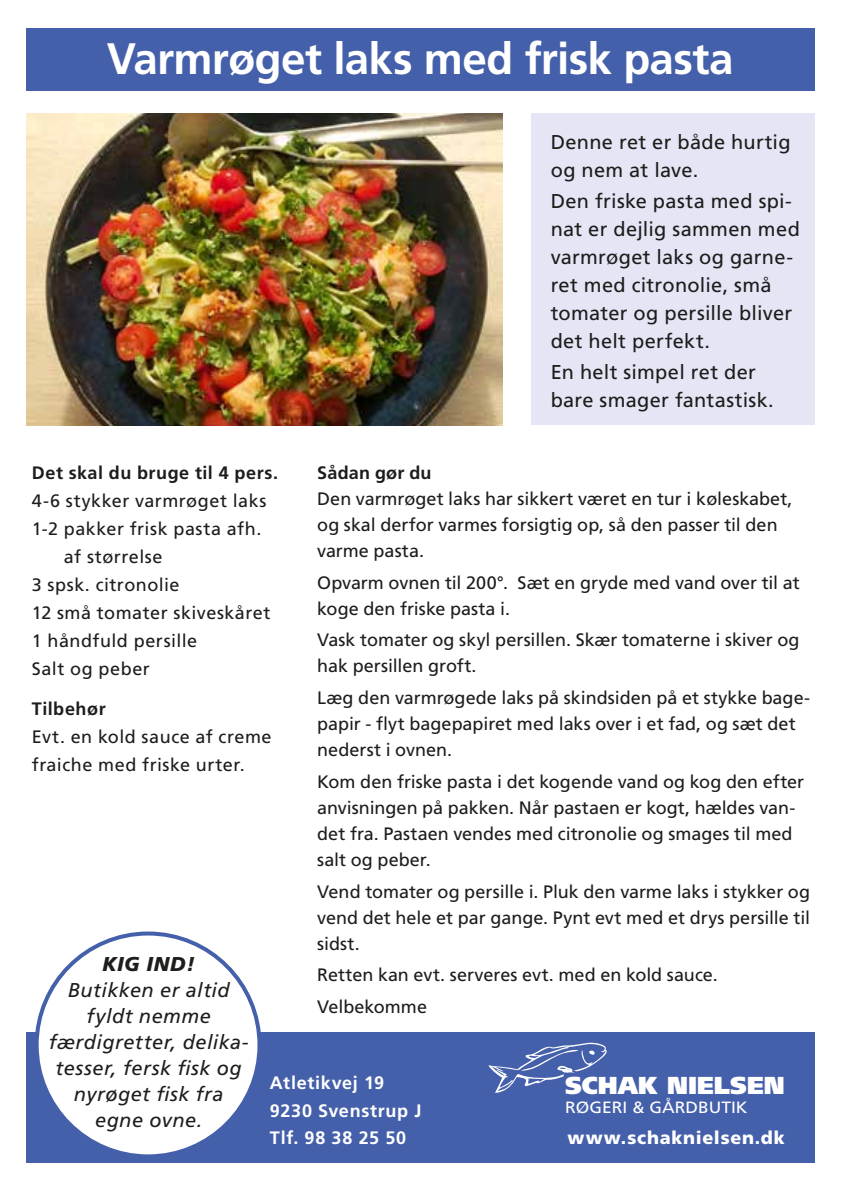
<style>
.page{position:relative;width:841px;height:1191px;background:#fff}
.page>*{position:absolute;margin:0;border:0;box-sizing:border-box;transform-origin:0 0}
.t1{font:700 44px "Frutiger";letter-spacing:-.015em;color:#fff}
.t2{font:900 24.4px "Frutiger";color:#fff}
.t3{font:20px/28px "Frutiger";letter-spacing:.015em;color:#1d1d1b}
.t4{font:italic 20px/26px "Frutiger";letter-spacing:.025em;color:#1d1d1b;text-align:center}
.t5{font:italic 900 20px "Frutiger";letter-spacing:.02em;color:#1d1d1b}
.t6{font:18px/26px "Frutiger";color:#1d1d1b}
.t7{font:18px/28px "Frutiger";letter-spacing:.025em;color:#1d1d1b}
.t8{font:18px "Frutiger";letter-spacing:.03em;color:#1d1d1b}
.t9{font:700 18px/27.6px "Frutiger";letter-spacing:.04em;color:#fff}
.t10{font:700 18px "Frutiger";letter-spacing:.03em;color:#1d1d1b}
.t11{font:900 18px "Frutiger";letter-spacing:.04em;color:#fff}
.t12{font:18px "Frutiger";letter-spacing:.035em;color:#1d1d1b}
.t13{font:700 18px "Frutiger";letter-spacing:.01em;color:#1d1d1b}
.t14{font:16.4px "Frutiger";color:#fff;scale:1.07 1}
</style>
<div class="page">
<div style="left:26px;top:28px;width:788px;height:63px;background:#4560aa"></div>
<div style="left:26px;top:1032px;width:788px;height:130px;background:#4560aa"></div>
<svg style="left:488px;top:1042px;width:119px;height:51px"></svg>
<img style="left:26px;top:113px;width:476px;height:312px">
<div style="left:531px;top:113px;width:283px;height:312px;background:#e4e6f5"></div>
<div style="left:37px;top:933px;width:222px;height:223px;background:#fff;border-radius:50%"></div>
<h1 class="t1" style="left:107px;top:33px;width:628px">Varmrøget laks med frisk pasta</h1>
<p class="t3" style="left:551px;top:128px;width:241px">Denne ret er både hurtig og nem at lave.</p>
<p class="t3" style="left:551px;top:187px;width:251px">Den friske pasta med spi&shy;nat er dejlig sammen med varmrøget laks og garne&shy;ret med citronolie, små tomater og persille bliver det helt perfekt.</p>
<p class="t3" style="left:551px;top:357px;width:224px">En helt simpel ret der bare smager fantastisk.</p>
<p class="t13" style="left:317px;top:462px;width:116px">Sådan gør du</p>
<p class="t6" style="left:317px;top:486px;width:477px">Den varmrøget laks har sikkert været en tur i køleskabet, og skal derfor varmes forsigtig op, så den passer til den varme pasta.</p>
<p class="t6" style="left:317px;top:569px;width:484px">Opvarm ovnen til 200°. Sæt en gryde med vand over til at koge den friske pasta i.</p>
<p class="t6" style="left:317px;top:627px;width:484px">Vask tomater og skyl persillen. Skær tomaterne i skiver og hak persillen groft.</p>
<p class="t6" style="left:317px;top:684px;width:494px">Læg den varmrøgede laks på skindsiden på et stykke bage&shy;papir - flyt bagepapiret med laks over i et fad, og sæt det nederst i ovnen.</p>
<p class="t6" style="left:317px;top:768px;width:488px">Kom den friske pasta i det kogende vand og kog den efter anvisningen på pakken. Når pastaen er kogt, hældes van&shy;det fra. Pastaen vendes med citronolie og smages til med salt og peber.</p>
<p class="t6" style="left:317px;top:878px;width:494px;text-align:justify">Vend tomater og persille i. Pluk den varme laks i stykker og vend det hele et par gange. Pynt evt med et drys persille til sidst.</p>
<p class="t6" style="left:317px;top:959px;width:402px;line-height:31.6px">Retten kan evt. serveres evt. med en kold sauce.<br>Velbekomme</p>
<p class="t10" style="left:32px;top:462px;width:248px">Det skal du bruge til 4 pers.</p>
<p class="t8" style="left:32px;top:490px;width:236px">4-6 stykker varmrøget laks</p>
<p class="t8" style="left:32px;top:518px;width:231px">1-2 pakker frisk pasta afh.</p>
<p class="t8" style="left:64px;top:546px;width:100px">af størrelse</p>
<p class="t7" style="left:32px;top:571px;width:149px">3 spsk. citronolie</p>
<p class="t7" style="left:32px;top:599px;width:240px">12 små tomater skiveskåret</p>
<p class="t7" style="left:32px;top:627px;width:167px">1 håndfuld persille</p>
<p class="t12" style="left:32px;top:658px;width:120px">Salt og peber</p>
<p class="t10" style="left:32px;top:697px;width:75px">Tilbehør</p>
<p class="t7" style="left:32px;top:722px;width:241px">Evt. en kold sauce af creme fraiche med friske urter.</p>
<p class="t5" style="left:102px;top:951px;width:94px">KIG IND!</p>
<p class="t4" style="left:49px;top:976px;width:201px">Butikken er altid fyldt nemme færdigretter, delika&shy;tesser, fersk fisk og nyrøget fisk fra egne ovne.</p>
<p class="t9" style="left:270px;top:1068px;width:153px">Atletikvej 19<br>9230 Svenstrup J<br>Tlf. 98 38 25 50</p>
<h2 class="t2" style="left:565px;top:1070px;width:221px">SCHAK NIELSEN</h2>
<p class="t14" style="left:565px;top:1097px;width:172px">RØGERI &amp; GÅRDBUTIK</p>
<p class="t11" style="left:568px;top:1127px;width:219px">www.schaknielsen.dk</p>
</div>
